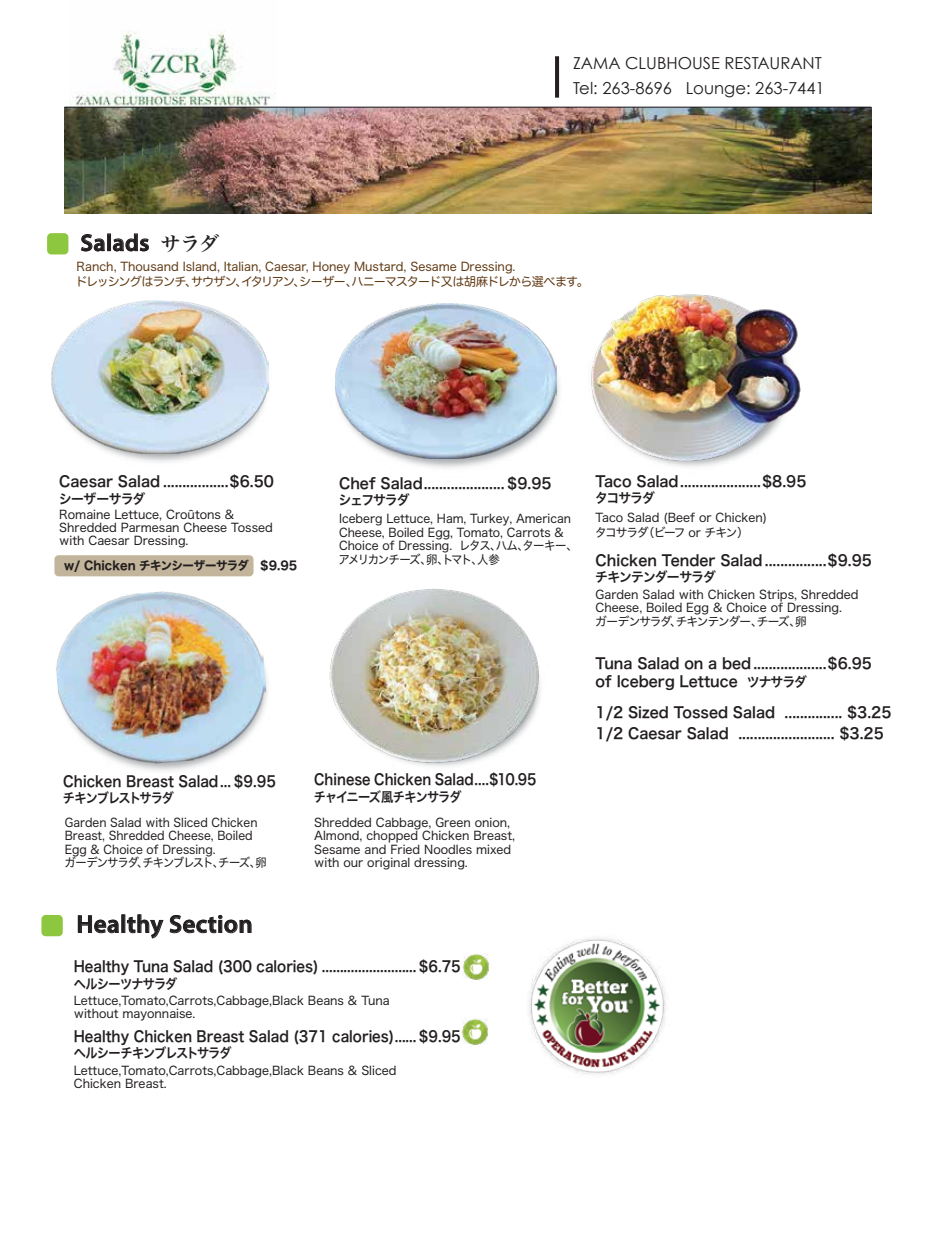
<style>
.page{position:relative;width:936px;height:1234px;background:#fff}
.page>*{position:absolute;margin:0;border:0;box-sizing:border-box;transform-origin:0 0}
.t1{font:600 24.6px "Myriad Pro";letter-spacing:.02em;color:#231f20}
.t2{font:600 23.55px "Myriad Pro";letter-spacing:.02em;color:#231f20}
.t3{font:16.5px/25.5px "Century Gothic";color:#231f20}
.t4{font:15px/21px "Hiragino Sans W6";color:#231f20;scale:.95 1}
.t5{font:15px "Hiragino Sans W6";color:#231f20;scale:.9 1}
.t6{font:15px "Hiragino Sans W6";color:#231f20;scale:.88 1}
.t7{font:13.5px "Hiragino Sans W6";letter-spacing:-.08em;color:#231f20;scale:.9 1}
.t8{font:13.5px "Hiragino Sans W6";letter-spacing:-.08em;color:#231f20;scale:.95 1}
.t9{font:13.5px "Hiragino Sans W6";letter-spacing:-.03em;color:#231f20;scale:.95 1}
.t10{font:12px/13.5px "Hiragino Sans W4";color:#231f20}
.t11{font:12px/13.5px "Hiragino Sans W4";color:#231f20;scale:.95 1}
.t12{font:12px/13.5px "Hiragino Sans W4";color:#231f20;scale:.94 1}
.t13{font:12px "Hiragino Sans W4";color:#603913}
.t14{font:12px "Hira Maru Pro W4";letter-spacing:-.07em;color:#603913}
.t15{font:12px "Hiragino Sans W7";letter-spacing:-.01em;color:#231f20;scale:.95 1}
.s1{font-family:"Hira Min Pro W6";font-weight:400;font-size:19.95px}
.s2{font-size:13.5px}
</style>
<div class="page">
<img style="left:51px;top:301px;width:217px;height:153px">
<img style="left:335px;top:303px;width:167px;height:165px">
<img style="left:336px;top:304px;width:206px;height:154px">
<img style="left:329px;top:588px;width:211px;height:177px">
<svg style="left:81px;top:234px;width:24px;height:17px"></svg>
<div style="left:107px;top:234px;width:4px;height:17px;border:1px solid #231f20"></div>
<svg style="left:113px;top:233px;width:36px;height:18px"></svg>
<svg style="left:78px;top:915px;width:41px;height:18px"></svg>
<svg style="left:127px;top:914px;width:36px;height:24px"></svg>
<svg style="left:169px;top:915px;width:82px;height:19px"></svg>
<img style="left:70px;top:31px;width:207px;height:76px">
<img style="left:65px;top:108px;width:806px;height:105px">
<hr style="left:64px;top:107px;width:807px;height:1px;background:#1a1617">
<hr style="left:555px;top:56px;width:4px;height:42px;background:#231f20">
<img style="left:56px;top:591px;width:212px;height:180px">
<img style="left:529px;top:938px;width:137px;height:137px">
<img style="left:542px;top:341px;width:179px;height:126px">
<img style="left:588px;top:294px;width:213px;height:169px">
<div style="left:47px;top:233px;width:21px;height:21px;background:#8dc63f;border-radius:4px"></div>
<div style="left:41px;top:914px;width:22px;height:22px;background:#8dc63f;border-radius:4px"></div>
<div style="left:54px;top:555px;width:199px;height:21px;background:#c2b59b;border-radius:4px"></div>
<img style="left:462px;top:953px;width:27px;height:27px">
<img style="left:461px;top:1018px;width:27px;height:27px">
<h2 class="t2" style="left:81px;top:228px;width:140px">Salads <span class="s1">サラダ</span></h2>
<h3 class="t3" style="left:573px;top:50px;width:253px">ZAMA CLUBHOUSE RESTAURANT<br>Tel: 263-8696 Lounge: 263-7441</h3>
<p class="t13" style="left:76px;top:255px;width:440px">Ranch, Thousand Island, Italian, Caesar, Honey Mustard, Sesame Dressing.</p>
<p class="t14" style="left:76px;top:271px;width:514px">ドレッシングはランチ、サウザン、イタリアン、シーザー、ハニーマスタード又は胡麻ドレから選べます。</p>
<p class="t4" style="left:59px;top:470px;width:227px">Caesar Salad .................$6.50</p>
<p class="t9" style="left:59px;top:486px;width:93px">シーザーサラダ</p>
<p class="t10" style="left:59px;top:507px;width:215px;line-height:12.8px">Romaine Lettuce, Croûtons &amp;<br>Shredded Parmesan Cheese Tossed with Caesar Dressing.</p>
<p class="t15" style="left:64px;top:555px;width:247px">w/ Chicken チキンシーザーサラダ $9.95</p>
<p class="t4" style="left:339px;top:472px;width:225px">Chef Salad..................... $9.95</p>
<p class="t8" style="left:338px;top:487px;width:76px">シェフサラダ</p>
<p class="t11" style="left:338px;top:511px;width:254px">Iceberg Lettuce, Ham, Turkey, American Cheese, Boiled Egg, Tomato, Carrots &amp; Choice of Dressing. レタス、ハム、ターキー、アメリカンチーズ、卵、トマト、人参</p>
<p class="t5" style="left:63px;top:767px;width:238px">Chicken Breast Salad... $9.95</p>
<p class="t7" style="left:63px;top:785px;width:125px">チキンブレストサラダ</p>
<p class="t6" style="left:314px;top:766px;width:254px">Chinese Chicken Salad....$10.95</p>
<p class="t7" style="left:314px;top:784px;width:165px">チャイニーズ風チキンサラダ</p>
<p class="t12" style="left:64px;top:814px;width:217px">Garden Salad with Sliced Chicken<br>Breast, Shredded Cheese, Boiled<br>Egg &amp; Choice of Dressing.<br>ガーデンサラダ、チキンブレスト、チーズ、卵</p>
<p class="t10" style="left:314px;top:814px;width:202px">Shredded Cabbage, Green onion,<br>Almond, chopped Chicken Breast,<br>Sesame and Fried Noodles mixed with our original dressing.</p>
<h1 class="t1" style="left:77px;top:908px;width:177px">Healthy Section</h1>
<p class="t5" style="left:74px;top:952px;width:431px">Healthy Tuna Salad (300 calories) .......................... $6.75</p>
<p class="t7" style="left:74px;top:971px;width:117px">ヘルシーツナサラダ</p>
<p class="t10" style="left:74px;top:993px;width:317px;line-height:12.8px">Lettuce,Tomato,Carrots,Cabbage,Black Beans &amp; Tuna without mayonnaise.</p>
<p class="t5" style="left:74px;top:1022px;width:431px">Healthy Chicken Breast Salad (371 calories)...... $9.95</p>
<p class="t7" style="left:74px;top:1040px;width:177px">ヘルシーチキンブレストサラダ</p>
<p class="t10" style="left:74px;top:1063px;width:324px;line-height:12.8px">Lettuce,Tomato,Carrots,Cabbage,Black Beans &amp; Sliced<br>Chicken Breast.</p>
<p class="t4" style="left:595px;top:470px;width:223px">Taco Salad.....................$8.95</p>
<p class="t8" style="left:595px;top:485px;width:64px">タコサラダ</p>
<p class="t10" style="left:595px;top:509px;width:174px;line-height:15px">Taco Salad (Beef or Chicken)タコサラダ（ビーフ or チキン）</p>
<p class="t4" style="left:595px;top:549px;width:292px">Chicken Tender Salad ................$9.95</p>
<p class="t8" style="left:595px;top:565px;width:128px">チキンテンダーサラダ</p>
<p class="t10" style="left:595px;top:586px;width:265px">Garden Salad with Chicken Strips, Shredded<br>Cheese, Boiled Egg &amp; Choice of Dressing.<br>ガーデンサラダ、チキンテンダー、チーズ、卵</p>
<p class="t4" style="left:595px;top:653px;width:292px;line-height:18px">Tuna Salad on a bed...................$6.95 of Iceberg Lettuce <span class="s2">ツナサラダ</span></p>
<p class="t4" style="left:595px;top:700px;width:313px">1/2 Sized Tossed Salad ............... $3.25<br>1/2 Caesar Salad ......................... $3.25</p>
</div>
